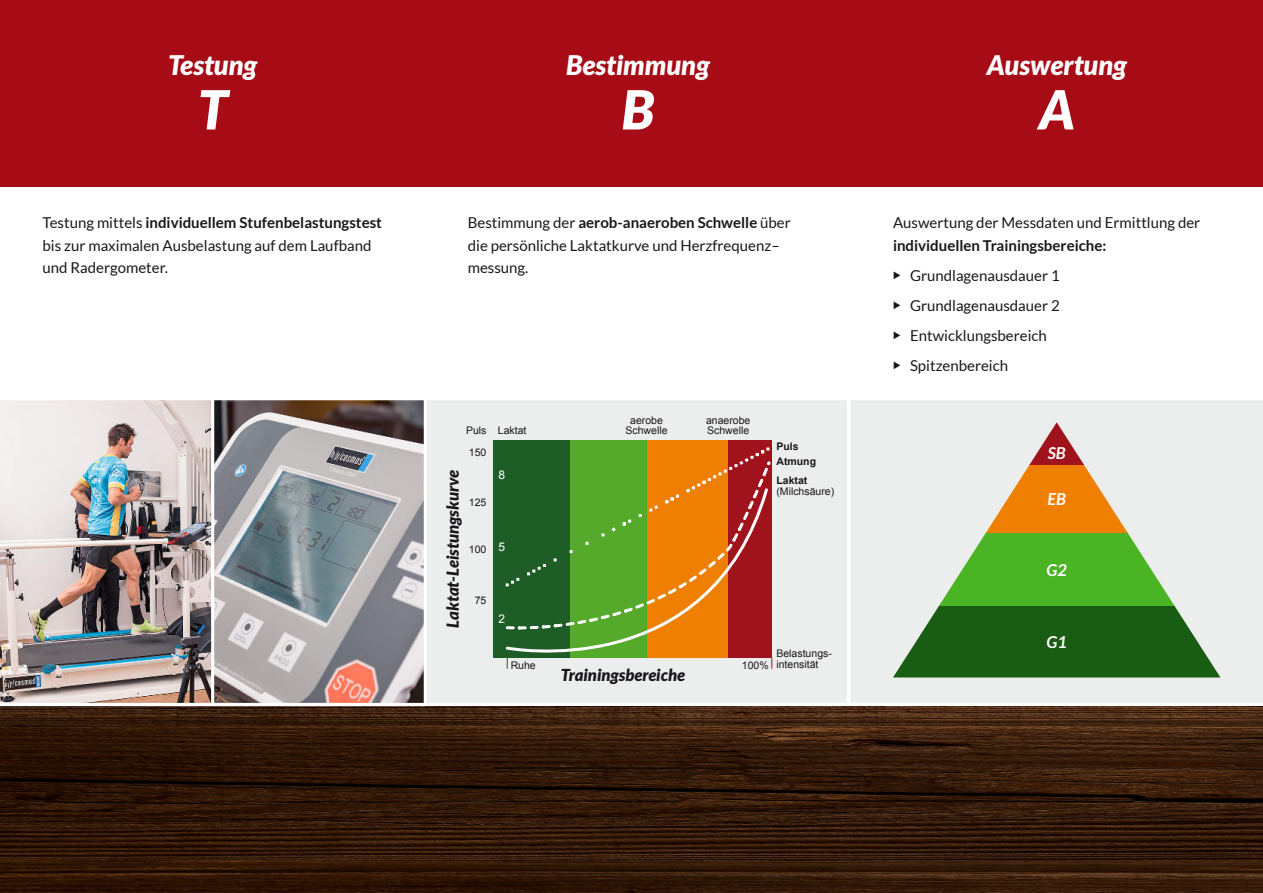
<style>
.page{position:relative;width:1263px;height:893px;background:#fff}
.page>*{position:absolute;margin:0;border:0;box-sizing:border-box;transform-origin:0 0}
.t1{font:italic 900 54px "Lato";color:#fff}
.t2{font:italic 900 27px "Lato";color:#fff}
.t3{font:italic 900 16.5px "Lato";color:#1a171b}
.t4{font:italic 700 16.5px "Lato";color:#fff}
.t5{font:15px/22.5px "Lato";color:#1a171b}
.t6{font:12px "Arial";color:#fff}
.t7{font:10.5px/10.8px "Arial";color:#1a171b;text-align:center}
.t8{font:700 10.5px/15.9px "Arial";color:#1a171b}
.s1{font-weight:700}
.s2{font-family:"Lucida Grande";font-size:9px}
</style>
<div class="page">
<div style="left:0;top:0;width:1263px;height:187px;background:#a60b16"></div>
<img style="left:0;top:706px;width:1263px;height:187px">
<hr style="left:493px;top:768px;width:291px;height:1px;background:#000">
<img style="left:0;top:400px;width:847px;height:303px">
<svg style="left:851px;top:400px;width:412px;height:303px;background:#b7c7a5"></svg>
<h2 class="t2" style="left:168px;top:54px;width:91px">Testung</h2>
<h1 class="t1" style="left:198px;top:86px;width:31px">T</h1>
<p class="t5" style="left:43px;top:212px;width:341px">Testung mittels <span class="s1">individuellem Stufenbelastungstest </span>bis zur maximalen Ausbelastung auf dem Laufband und Radergometer.</p>
<h2 class="t2" style="left:566px;top:54px;width:145px">Bestimmung</h2>
<h1 class="t1" style="left:621px;top:86px;width:34px">B</h1>
<p class="t5" style="left:468px;top:212px;width:325px">Bestimmung der <span class="s1">aerob-anaeroben Schwelle</span> über die persönliche Laktatkurve und Herzfrequenz– messung.</p>
<p class="t7" style="left:466px;top:426px;width:62px">Puls Laktat</p>
<p class="t7" style="left:625px;top:415px;width:44px">aerobe<br>Schwelle</p>
<p class="t7" style="left:706px;top:415px;width:46px;text-align:left">anaerobe<br>Schwelle</p>
<p class="t3" style="left:446px;top:628px;width:160px;rotate:-90deg">Laktat-Leistungskurve</p>
<p class="t7" style="left:469px;top:448px;width:19px">150</p>
<p class="t7" style="left:469px;top:498px;width:19px">125</p>
<p class="t7" style="left:469px;top:545px;width:19px">100</p>
<p class="t7" style="left:475px;top:596px;width:13px">75</p>
<p class="t6" style="left:498px;top:470px;width:8px">8</p>
<p class="t6" style="left:498px;top:542px;width:8px">5</p>
<p class="t6" style="left:498px;top:614px;width:8px">2</p>
<p class="t8" style="left:776px;top:439px;width:41px">Puls<br>Atmung</p>
<p class="t8" style="left:776px;top:473px;width:32px">Laktat</p>
<p class="t7" style="left:776px;top:486px;width:59px">(Milchsäure)</p>
<p class="t7" style="left:776px;top:649px;width:57px">Belastungs-</p>
<p class="t7" style="left:511px;top:661px;width:27px">Ruhe</p>
<p class="t7" style="left:742px;top:660px;width:78px">100% intensität</p>
<p class="t3" style="left:561px;top:668px;width:126px">Trainingsbereiche</p>
<h2 class="t2" style="left:987px;top:54px;width:142px">Auswertung</h2>
<h1 class="t1" style="left:1039px;top:86px;width:37px">A</h1>
<p class="t5" style="left:893px;top:212px;width:309px">Auswertung der Messdaten und Ermittlung der</p>
<p class="t5" style="left:893px;top:231px;width:215px;line-height:30px"><span class="s1">individuellen Trainingsbereiche: </span><span class="s2">▶</span> Grundlagenausdauer 1<br><span class="s2">▶</span> Grundlagenausdauer 2<br><span class="s2">▶</span> Entwicklungsbereich<br><span class="s2">▶</span> Spitzenbereich</p>
<p class="t4" style="left:1048px;top:446px;width:20px">SB</p>
<p class="t4" style="left:1047px;top:492px;width:20px">EB</p>
<p class="t4" style="left:1046px;top:563px;width:22px">G2</p>
<p class="t4" style="left:1046px;top:634px;width:22px">G1</p>
</div>
